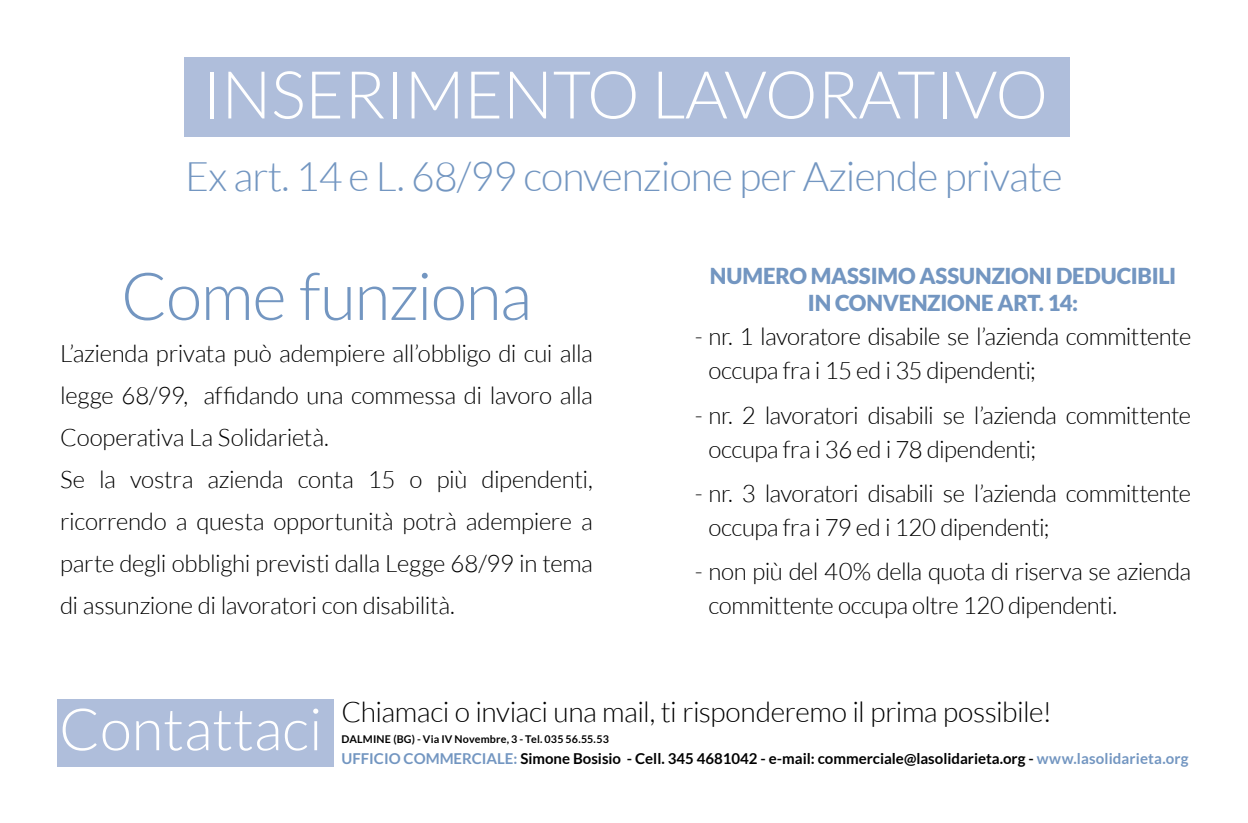
<style>
.page{position:relative;width:1248px;height:823px;background:#fff}
.page>*{position:absolute;margin:0;border:0;box-sizing:border-box;transform-origin:0 0}
.t1{font:300 66px "Lato";letter-spacing:-.005em;color:#fff}
.t2{font:300 66px "Lato";letter-spacing:-.02em;color:#7396c1}
.t3{font:300 58.4px "Lato";color:#fff}
.t4{font:300 40.8px "Lato";letter-spacing:-.02em;color:#7396c1}
.t5{font:300 28.2px "Lato";letter-spacing:-.02em;color:#000}
.t6{font:300 24px/42px "Lato";letter-spacing:-.02em;color:#000}
.t7{font:900 22px/26.8px "Lato";letter-spacing:-.01em;color:#7396c1;text-align:center}
.t8{font:700 15px "Lato";color:#000}
.t9{font:700 10.6px "Lato";letter-spacing:.015em;color:#000}
.s1{color:#7396c1}
</style>
<div class="page">
<div style="left:184px;top:57px;width:885px;height:79px;background:#afbedb"></div>
<div style="left:57px;top:698px;width:276px;height:67px;background:#afbedb"></div>
<h1 class="t1" style="left:202px;top:59px;width:847px">INSERIMENTO LAVORATIVO</h1>
<h3 class="t4" style="left:185px;top:155px;width:879px">Ex art. 14 e L. 68/99 convenzione per Aziende private</h3>
<h1 class="t2" style="left:121px;top:261px;width:412px">Come funziona</h1>
<p class="t6" style="left:60px;top:332px;width:534px">L’azienda privata può adempiere all’obbligo di cui alla legge 68/99, affidando una commessa di lavoro alla Cooperativa La Solidarietà.<br>Se la vostra azienda conta 15 o più dipendenti, ricorrendo a questa opportunità potrà adempiere a parte degli obblighi previsti dalla Legge 68/99 in tema di assunzione di lavoratori con disabilità.</p>
<p class="t7" style="left:709px;top:262px;width:468px">NUMERO MASSIMO ASSUNZIONI DEDUCIBILI<br>IN CONVENZIONE ART. 14:</p>
<p class="t6" style="left:708px;top:319px;width:484px;line-height:34px;text-indent:-14px">- nr. 1 lavoratore disabile se l’azienda committente occupa fra i 15 ed i 35 dipendenti;</p>
<p class="t6" style="left:708px;top:398px;width:484px;line-height:34px;text-indent:-14px">- nr. 2 lavoratori disabili se l’azienda committente occupa fra i 36 ed i 78 dipendenti;</p>
<p class="t6" style="left:708px;top:476px;width:484px;line-height:34px;text-indent:-14px">- nr. 3 lavoratori disabili se l’azienda committente occupa fra i 79 ed i 120 dipendenti;</p>
<p class="t6" style="left:708px;top:554px;width:484px;line-height:34px;text-indent:-14px">- non più del 40% della quota di riserva se azienda committente occupa oltre 120 dipendenti.</p>
<h2 class="t3" style="left:59px;top:697px;width:265px">Contattaci</h2>
<p class="t5" style="left:341px;top:696px;width:711px">Chiamaci o inviaci una mail, ti risponderemo il prima possibile!</p>
<p class="t9" style="left:341px;top:732px;width:269px">DALMINE (BG) - Via IV Novembre, 3 - Tel. 035 56.55.53</p>
<p class="t8" style="left:341px;top:749px;width:848px"><span class="s1">UFFICIO COMMERCIALE:</span> Simone Bosisio - Cell. 345 4681042 - e-mail: commerciale@lasolidarieta.org - <span class="s1">www.lasolidarieta.org</span></p>
</div>
